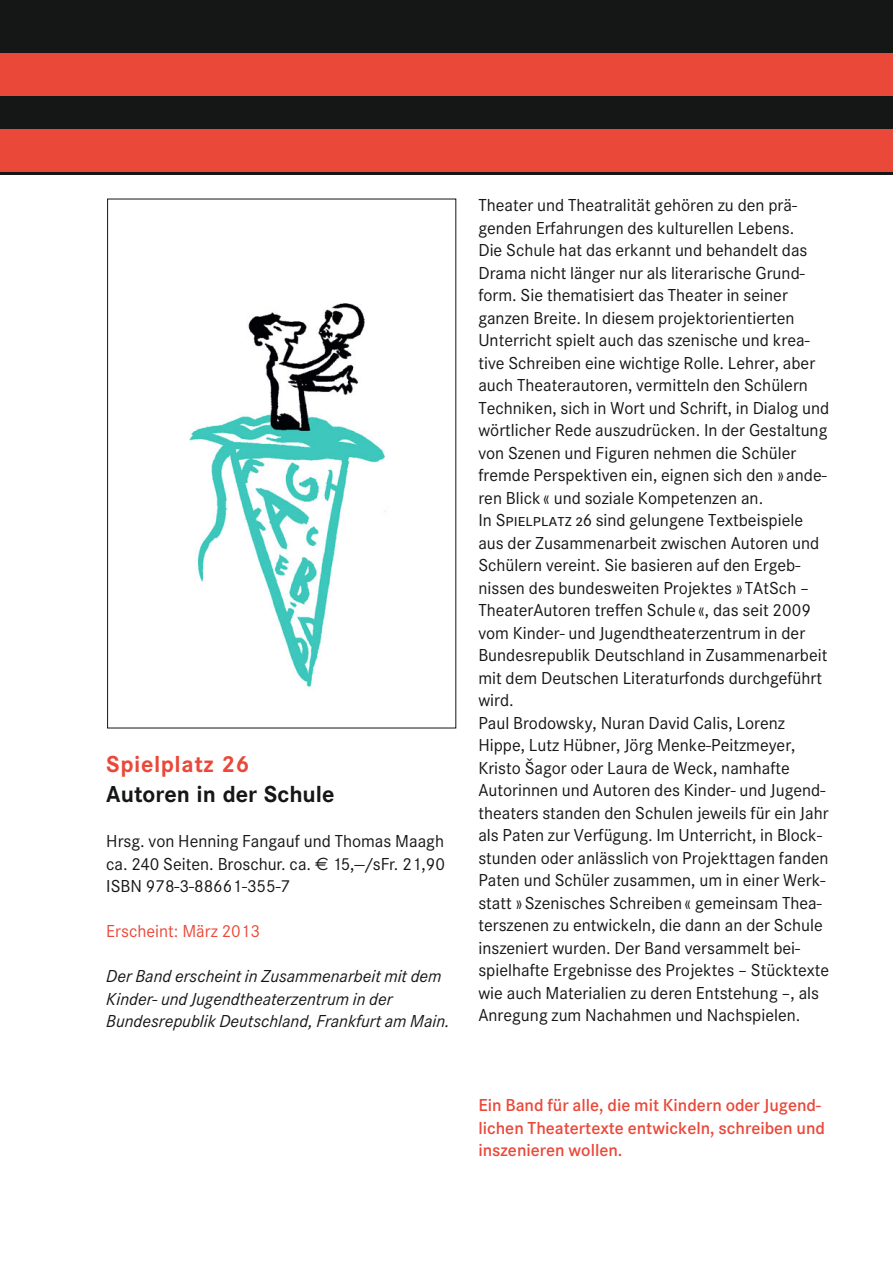
<style>
.page{position:relative;width:893px;height:1263px;background:#fff}
.page>*{position:absolute;margin:0;border:0;box-sizing:border-box;transform-origin:0 0}
.t1{font:700 24px "Corporate S";color:#151616}
.t2{font:700 24px "Corporate S";letter-spacing:.025em;color:#ea493a}
.t3{font:18px/22.5px "Corporate S";color:#151616;text-align:justify}
.t4{font:italic 18px/22.5px "Corporate S";color:#151616}
.t5{font:600 18px/22.5px "Corporate S";color:#ea493a}
.t6{font:18px "Corporate S";color:#ea493a}
.s1{font-family:"Euro Sans"}
.s2{font-family:"Corporate SSC"}
</style>
<div class="page">
<div style="left:0;top:0;width:893px;height:174px;background:#151616"></div>
<div style="left:0;top:130px;width:893px;height:42px;background:#ea493a"></div>
<div style="left:0;top:53px;width:893px;height:43px;background:#ea493a"></div>
<img style="left:189px;top:303px;width:197px;height:384px">
<h1 class="t2" style="left:106px;top:755px;width:145px">Spielplatz 26</h1>
<h1 class="t1" style="left:106px;top:785px;width:230px">Autoren in der Schule</h1>
<p class="t3" style="left:106px;top:831px;width:340px">Hrsg. von Henning Fangauf und Thomas Maagh ca. 240 Seiten. Broschur. ca. <span class="s1">€</span> 15,—/sFr. 21,90<br>ISBN 978-3-88661-355-7</p>
<p class="t6" style="left:106px;top:924px;width:155px">Erscheint: März 2013</p>
<p class="t4" style="left:106px;top:966px;width:345px">Der Band erscheint in Zusammenarbeit mit dem<br>Kinder- und Jugendtheaterzentrum in der<br>Bundesrepublik Deutschland, Frankfurt am Main.</p>
<p class="t3" style="left:478px;top:195px;width:352px;text-align:left">Theater und Theatralität gehören zu den prä&shy;genden Erfahrungen des kulturellen Lebens.<br>Die Schule hat das erkannt und behandelt das Drama nicht länger nur als literarische Grund&shy;form. Sie thematisiert das Theater in seiner ganzen Breite. In diesem projektorientierten Unterricht spielt auch das szenische und krea&shy;tive Schreiben eine wichtige Rolle. Lehrer, aber auch Theaterautoren, vermitteln den Schülern Techniken, sich in Wort und Schrift, in Dialog und wörtlicher Rede auszudrücken. In der Gestaltung von Szenen und Figuren nehmen die Schüler fremde Perspektiven ein, eignen sich den » ande&shy;ren Blick « und soziale Kompetenzen an.<br>In <span class="s2">Spielplatz 26</span> sind gelungene Textbeispiele aus der Zusammenarbeit zwischen Autoren und Schülern vereint. Sie basieren auf den Ergeb&shy;nissen des bundesweiten Projektes » TAtSch – TheaterAutoren treffen Schule «, das seit 2009 vom Kinder- und Jugendtheaterzentrum in der Bundesrepublik Deutschland in Zusammenarbeit mit dem Deutschen Literaturfonds durchgeführt wird.<br>Paul Brodowsky, Nuran David Calis, Lorenz Hippe, Lutz Hübner, Jörg Menke-Peitzmeyer, Kristo Šagor oder Laura de Weck, namhafte Autorinnen und Autoren des Kinder- und Jugend&shy;theaters standen den Schulen jeweils für ein Jahr als Paten zur Verfügung. Im Unterricht, in Block&shy;stunden oder anlässlich von Projekttagen fanden Paten und Schüler zusammen, um in einer Werk&shy;statt » Szenisches Schreiben « gemeinsam Thea&shy;terszenen zu entwickeln, die dann an der Schule inszeniert wurden. Der Band versammelt bei&shy;spielhafte Ergebnisse des Projektes – Stücktexte wie auch Materialien zu deren Entstehung –, als Anregung zum Nachahmen und Nachspielen.</p>
<p class="t5" style="left:478px;top:1095px;width:348px">Ein Band für alle, die mit Kindern oder Jugend&shy;lichen Theatertexte entwickeln, schreiben und inszenieren wollen.</p>
</div>
